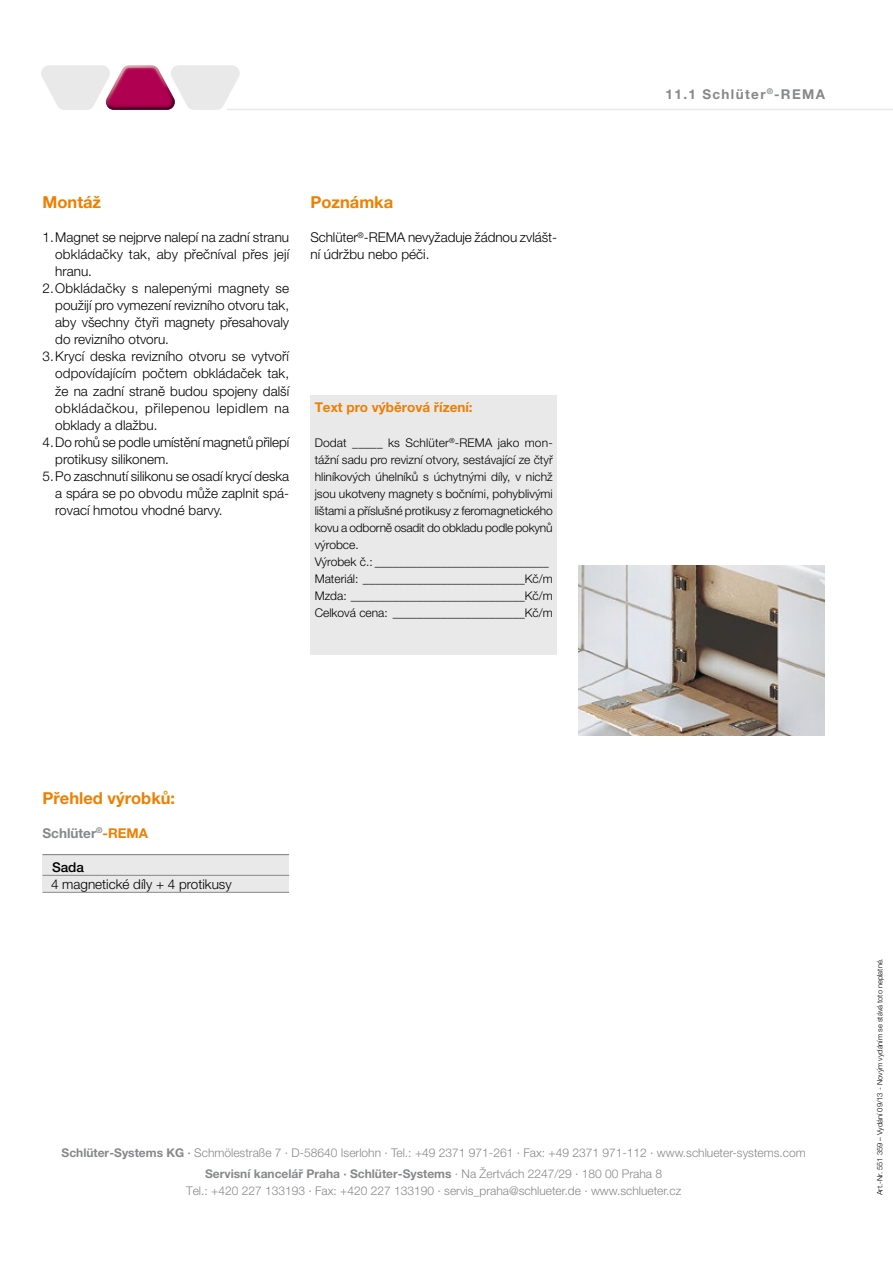
<style>
.page{position:relative;width:893px;height:1263px;background:#fff}
.page>*{position:absolute;margin:0;border:0;box-sizing:border-box;transform-origin:0 0}
.t1{font:700 16.5px "Helvetica Neue LT Pro";color:#ee7f00}
.t2{font:300 13.5px/17px "Helvetica Neue LT Pro";color:#000}
.t3{font:300 13.5px "Helvetica Neue LT Pro";letter-spacing:.035em;color:#000}
.t4{font:700 13.5px "Helvetica Neue LT Pro";color:#ee7f00}
.t5{font:700 13.5px "Helvetica Neue LT Pro";letter-spacing:.1em;color:#87888a}
.t6{font:700 13.5px "Helvetica Neue LT Pro";color:#87888a}
.t7{font:500 13.5px "Helvetica Neue LT Pro";color:#000}
.t8{font:300 12px/17px "Helvetica Neue LT Pro";color:#000}
.t9{font:300 12px/21.3px "Helvetica Neue LT Pro";color:#87888a;text-align:center}
.t10{font:300 7.5px "Helvetica Neue LT Pro";color:#000}
.s1{color:#ee7f00}
.s2{font-weight:700}
.s3{font-weight:500}
</style>
<div class="page">
<hr style="left:227px;top:109px;width:666px;height:1px;background:#e9e9ea">
<svg style="left:41px;top:65px;width:199px;height:45px"></svg>
<div style="left:310px;top:395px;width:247px;height:260px;background:#e9e9ea"></div>
<img style="left:578px;top:566px;width:247px;height:170px">
<div style="left:43px;top:855px;width:246px;height:37px;background:#e9e9ea"></div>
<hr style="left:43px;top:854px;width:246px;height:1px;background:#87888a">
<hr style="left:43px;top:875px;width:246px;height:1px;background:#87888a">
<hr style="left:43px;top:892px;width:246px;height:1px;background:#87888a">
<p class="t1" style="left:43px;top:192px;width:60px">Montáž</p>
<p class="t2" style="left:43px;top:229px;width:248px">1.Magnet se nejprve nalepí na zadní stranu</p>
<p class="t2" style="left:55px;top:246px;width:235px">obkládačky tak, aby přečníval přes její</p>
<p class="t2" style="left:55px;top:263px;width:38px">hranu.</p>
<p class="t2" style="left:43px;top:280px;width:248px">2.Obkládačky s nalepenými magnety se</p>
<p class="t2" style="left:55px;top:297px;width:235px">použijí pro vymezení revizního otvoru tak,</p>
<p class="t2" style="left:55px;top:314px;width:235px">aby všechny čtyři magnety přesahovaly</p>
<p class="t2" style="left:55px;top:331px;width:115px">do revizního otvoru.</p>
<p class="t2" style="left:43px;top:348px;width:248px">3.Krycí deska revizního otvoru se vytvoří</p>
<p class="t2" style="left:55px;top:365px;width:235px">odpovídajícím počtem obkládaček tak,</p>
<p class="t2" style="left:55px;top:382px;width:235px">že na zadní straně budou spojeny další</p>
<p class="t3" style="left:55px;top:399px;width:235px">obkládačkou, přilepenou lepidlem na</p>
<p class="t2" style="left:55px;top:416px;width:104px">obklady a dlažbu.</p>
<p class="t2" style="left:43px;top:433px;width:248px">4.Do rohů se podle umístění magnetů přilepí</p>
<p class="t2" style="left:55px;top:450px;width:115px">protikusy silikonem.</p>
<p class="t2" style="left:43px;top:467px;width:248px">5.Po zaschnutí silikonu se osadí krycí deska</p>
<p class="t2" style="left:55px;top:484px;width:235px">a spára se po obvodu může zaplnit spá-</p>
<p class="t2" style="left:55px;top:501px;width:169px">rovací hmotou vhodné barvy.</p>
<p class="t1" style="left:310px;top:192px;width:84px">Poznámka</p>
<p class="t2" style="left:310px;top:229px;width:248px">Schlüter<sup>®</sup>-REMA nevyžaduje žádnou zvlášt&shy;ní údržbu nebo péči.</p>
<p class="t4" style="left:315px;top:399px;width:160px">Text pro výběrová řízení:</p>
<p class="t8" style="left:315px;top:433px;width:240px">Dodat _____ ks Schlüter<sup>®</sup>-REMA jako mon&shy;tážní sadu pro revizní otvory, sestávající ze čtyř hliníkových úhelníků s úchytnými díly, v nichž jsou ukotveny magnety s bočními, pohyblivými lištami a příslušné protikusy z feromagnetického kovu a odborně osadit do obkladu podle pokynů výrobce.<br>Výrobek č.: _____________________________ Materiál: ___________________________Kč/m Mzda: _____________________________Kč/m Celková cena: ______________________Kč/m</p>
<p class="t5" style="left:666px;top:86px;width:161px">11.1 Schlüter<sup>®</sup>-REMA</p>
<p class="t1" style="left:43px;top:788px;width:134px">Přehled výrobků:</p>
<p class="t6" style="left:43px;top:824px;width:107px">Schlüter<sup>®</sup><span class="s1">-REMA</span></p>
<p class="t7" style="left:52px;top:859px;width:34px">Sada</p>
<p class="t2" style="left:51px;top:875px;width:182px">4 magnetické díly + 4 protikusy</p>
<p class="t9" style="left:62px;top:1141px;width:746px"><span class="s2">Schlüter-Systems KG</span> <span class="s3">·</span> Schmölestraße 7 · D-58640 Iserlohn · Tel.: +49 2371 971-261 · Fax: +49 2371 971-112 · www.schlueter-systems.com<br><span class="s2">Servisní kancelář Praha · Schlüter-Systems</span> · Na Žertvách 2247/29 · 180 00 Praha 8</p>
<p class="t9" style="left:186px;top:1180px;width:497px">Tel.: +420 227 133193 · Fax: +420 227 133190 · servis_praha@schlueter.de · www.schlueter.cz</p>
<p class="t10" style="left:875px;top:1195px;width:238px;rotate:-90deg">Art.-Nr. 551 359 – Vydání 09/13 - Novým vydáním se stává toto neplatné.</p>
</div>
